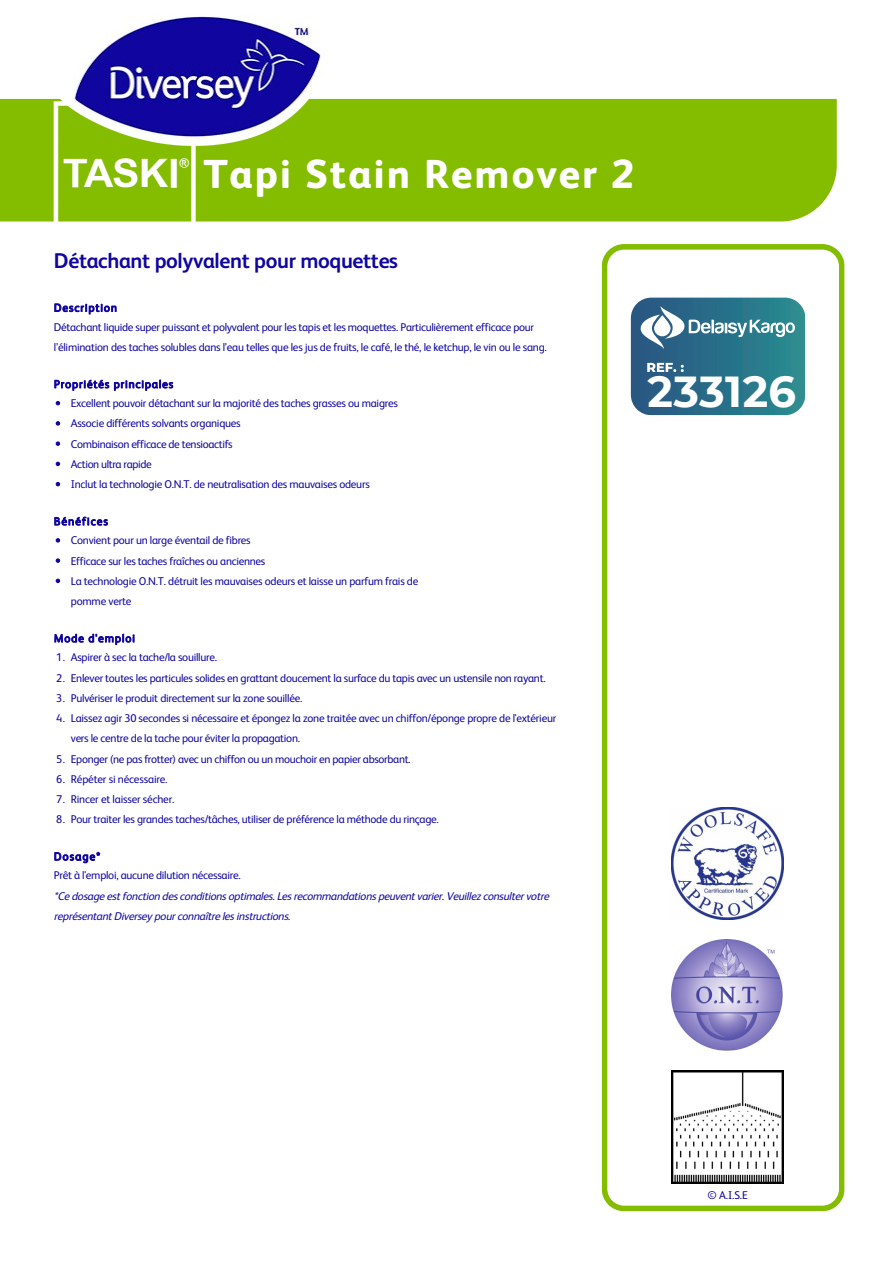
<style>
.page{position:relative;width:893px;height:1263px;background:#fff}
.page>*{position:absolute;margin:0;border:0;box-sizing:border-box;transform-origin:0 0}
.t1{font:700 43.35px "Montserrat";letter-spacing:.01em;color:#fff}
.t2{font:40.5px "f 14 gmlo 3 xuc f 45 32 foj 3 ihw 5 uh 5";letter-spacing:.05em;color:#fff}
.t3{font:21.3px "f 1 ha 5 qou 7 ty edw 1 vdf 2 mm 74 evue";letter-spacing:-.02em;color:#10069f}
.t4{font:11.25px/20.2px "f 1 fbqhjv 195 o eit 27 irxl 8 ohtju 4";letter-spacing:-.025em;color:#10069f}
.t5{font:italic 11.25px/20.2px "f 1 fbqhjv 195 o eit 27 irxl 8 ohtju 4";color:#10069f}
.t6{font:11.25px "f 1 fbqhjv 195 o eit 27 irxl 8 ohtju 4";letter-spacing:.085em;color:#10069f}
.s1{font-family:"f 9 a 5 a 5 r f 9 s en 5 3 ehht 8 sbazd 18"}
</style>
<div class="page">
<div style="left:0;top:99px;width:837px;height:122px;background:#84bd00"></div>
<svg style="left:602px;top:244px;width:243px;height:967px"></svg>
<svg style="left:56px;top:401px;width:4px;height:4px"></svg>
<svg style="left:56px;top:421px;width:4px;height:5px"></svg>
<svg style="left:56px;top:441px;width:4px;height:5px"></svg>
<svg style="left:56px;top:462px;width:4px;height:4px"></svg>
<svg style="left:56px;top:482px;width:4px;height:4px"></svg>
<svg style="left:56px;top:538px;width:4px;height:5px"></svg>
<svg style="left:56px;top:558px;width:4px;height:5px"></svg>
<svg style="left:56px;top:579px;width:4px;height:4px"></svg>
<img style="left:671px;top:807px;width:113px;height:113px">
<img style="left:671px;top:939px;width:112px;height:111px">
<img style="left:671px;top:1071px;width:113px;height:112px">
<img style="left:58px;top:16px;width:273px;height:129px">
<div style="left:629px;top:296px;width:178px;height:121px;border:2px solid #fff;border-radius:21px"></div>
<svg style="left:630px;top:297px;width:175px;height:118px;background:#418096"></svg>
<h2 class="t2" style="left:54px;top:142px;width:582px"><span class="s1">T</span>Tapi Stain Remover 2</h2>
<h3 class="t3" style="left:54px;top:245px;width:346px">Détachant polyvalent pour moquettes</h3>
<p class="t4" style="left:54px;top:297px;width:482px;line-height:19px">Description<br>Détachant liquide super puissant et polyvalent pour les tapis et les moquettes. Particulièrement efficace pour</p>
<p class="t4" style="left:54px;top:336px;width:494px">l’élimination des taches solubles dans l’eau telles que les jus de fruits, le café, le thé, le ketchup, le vin ou le sang.</p>
<p class="t4" style="left:71px;top:374px;width:329px;line-height:19px;text-indent:-17px">Propriétés principales<br>Excellent pouvoir détachant sur la majorité des taches grasses ou maigres</p>
<p class="t4" style="left:71px;top:412px;width:301px">Associe différents solvants organiques<br>Combinaison efficace de tensioactifs<br>Action ultra rapide<br>Inclut la technologie O.N.T. de neutralisation des mauvaises odeurs</p>
<p class="t4" style="left:71px;top:511px;width:181px;line-height:19px;text-indent:-17px">Bénéfices<br>Convient pour un large éventail de fibres</p>
<p class="t4" style="left:71px;top:550px;width:349px">Efficace sur les taches fraîches ou anciennes<br>La technologie O.N.T. détruit les mauvaises odeurs et laisse un parfum frais de pomme verte</p>
<p class="t6" style="left:54px;top:630px;width:82px">Mode d'emploi</p>
<p class="t4" style="left:56px;top:646px;width:162px">1. Aspirer à sec la tache/la souillure.</p>
<p class="t4" style="left:56px;top:667px;width:491px">2. Enlever toutes les particules solides en grattant doucement la surface du tapis avec un ustensile non rayant.</p>
<p class="t4" style="left:56px;top:687px;width:248px">3. Pulvériser le produit directement sur la zone souillée.</p>
<p class="t4" style="left:71px;top:707px;width:487px;text-indent:-15px">4. Laissez agir 30 secondes si nécessaire et épongez la zone traitée avec un chiffon/éponge propre de l'extérieur vers le centre de la tache pour éviter la propagation.</p>
<p class="t4" style="left:56px;top:748px;width:356px">5. Eponger (ne pas frotter) avec un chiffon ou un mouchoir en papier absorbant.</p>
<p class="t4" style="left:56px;top:768px;width:113px">6. Répéter si nécessaire.</p>
<p class="t4" style="left:56px;top:788px;width:120px">7. Rincer et laisser sécher.</p>
<p class="t4" style="left:56px;top:808px;width:384px">8. Pour traiter les grandes taches/tâches, utiliser de préférence la méthode du rinçage.</p>
<p class="t4" style="left:54px;top:846px;width:188px;line-height:19px">Dosage*<br>Prêt à l'emploi, aucune dilution nécessaire.</p>
<p class="t5" style="left:54px;top:885px;width:499px">*Cedosageestfonctiondesconditionsoptimales.Lesrecommandationspeuventvarier.Veuillezconsultervotre représentantDiverseypourconnaîtrelesinstructions.</p>
<p class="t1" style="left:647px;top:361px;width:150px">233126</p>
<p class="t4" style="left:707px;top:1184px;width:42px">© A.I.S.E</p>
</div>
